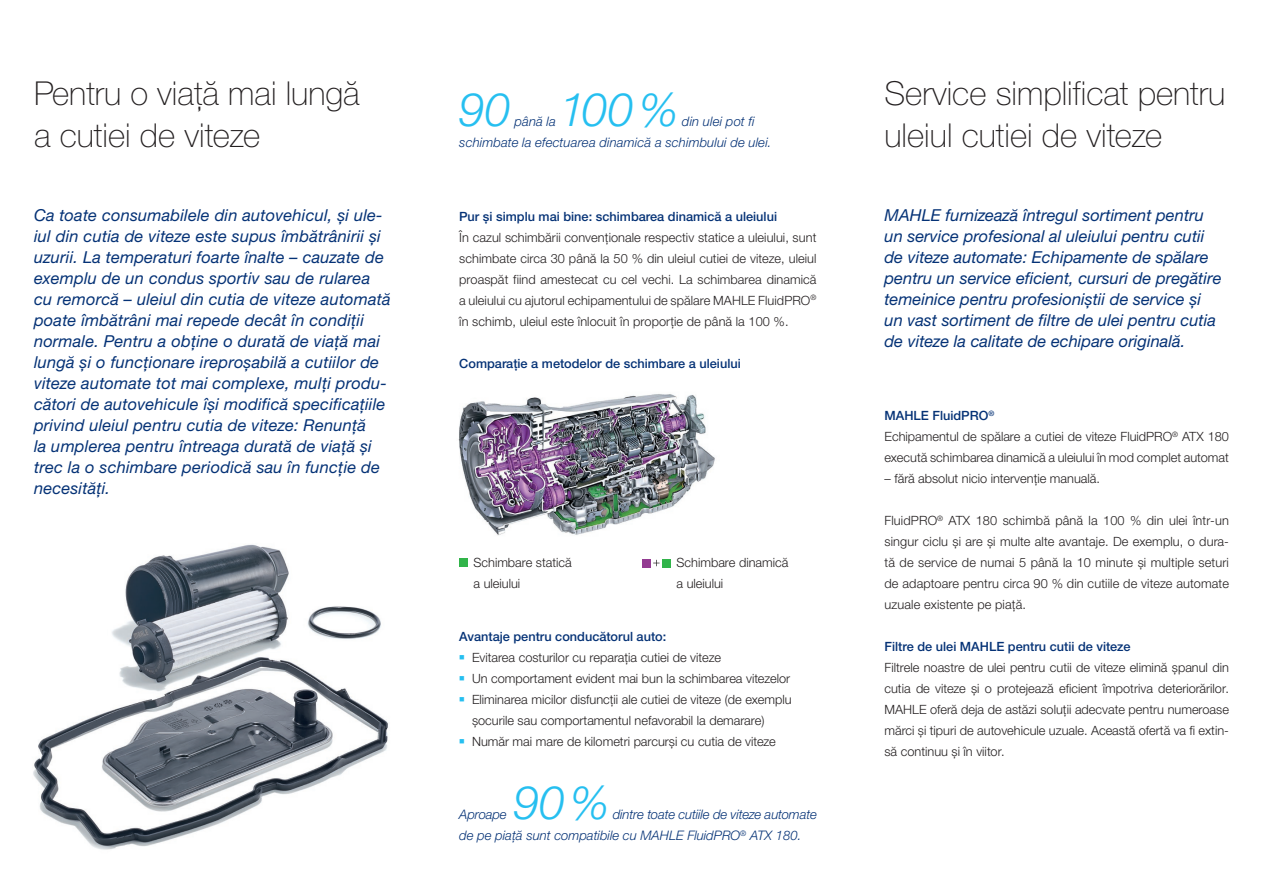
<style>
.page{position:relative;width:1263px;height:893px;background:#fff}
.page>*{position:absolute;margin:0;border:0;box-sizing:border-box;transform-origin:0 0}
._01_Mahle_Copy_Block{font:italic 300 46.5px "Helvetica Neue LTW1 G";letter-spacing:-.005em;color:#26bff0}
.sh___100___Chapter{font:100 33px/42px "Helvetica Neue LTW1 G";color:#231f20}
.sh___100___Chapter-2{font:italic 16.5px/21px "Helvetica Neue LTW1 G";letter-spacing:.01em;color:#053276}
._01_Mahle_Copy_Block-2{font:italic 300 13.2px/21px "Helvetica Neue LTW1 G";color:#053276}
.sh___100___Copy___No{font:300 12.75px/21px "Helvetica Neue LTW1 G";color:#231f20}
.sh___100___Copy___He{font:500 12.75px "Helvetica Neue LTW1 G";color:#053276}
.s1{color:#26bff0}
</style>
<div class="page">
<img style="left:458px;top:394px;width:257px;height:142px">
<img style="left:33px;top:544px;width:355px;height:306px">
<div style="left:459px;top:558px;width:9px;height:9px;background:#31b44a"></div>
<div style="left:662px;top:559px;width:9px;height:8px;background:#31b44a"></div>
<div style="left:642px;top:559px;width:9px;height:8px;background:#943b92"></div>
<svg style="left:653px;top:560px;width:7px;height:6px"></svg>
<p class="sh___100___Chapter" style="left:34px;top:72px;width:327px">Pentru o viață mai lungă a cutiei de viteze</p>
<p class="sh___100___Chapter" style="left:884px;top:72px;width:342px">Service simplificat pentru uleiul cutiei de viteze</p>
<p class="_01_Mahle_Copy_Block" style="left:560px;top:81px;width:120px">100 %</p>
<p class="_01_Mahle_Copy_Block" style="left:459px;top:81px;width:53px">90</p>
<p class="_01_Mahle_Copy_Block-2" style="left:514px;top:111px;width:43px">până la</p>
<p class="_01_Mahle_Copy_Block-2" style="left:459px;top:111px;width:314px;text-indent:223px">din ulei pot fi schimbate la efectuarea dinamică a schimbului de ulei.</p>
<p class="sh___100___Chapter-2" style="left:34px;top:204px;width:358px">Ca toate consumabilele din autovehicul, și ule&shy;iul din cutia de viteze este supus îmbătrânirii și uzurii. La temperaturi foarte înalte – cauzate de exemplu de un condus sportiv sau de rularea cu remorcă – uleiul din cutia de viteze automată poate îmbătrâni mai repede decât în condiții normale. Pentru a obține o durată de viață mai lungă și o funcționare ireproșabilă a cutiilor de viteze automate tot mai complexe, mulți produ&shy;cători de autovehicule își modifică specificațiile privind uleiul pentru cutia de viteze: Renunță<br>la umplerea pentru întreaga durată de viață și trec la o schimbare periodică sau în funcție de necesități.</p>
<p class="sh___100___Chapter-2" style="left:884px;top:204px;width:338px">MAHLE furnizează întregul sortiment pentru un service profesional al uleiului pentru cutii de viteze automate: Echipamente de spălare pentru un service eficient, cursuri de pregătire temeinice pentru profesioniștii de service și un vast sortiment de filtre de ulei pentru cutia de viteze la calitate de echipare originală.</p>
<p class="sh___100___Copy___He" style="left:459px;top:208px;width:319px">Pur și simplu mai bine: schimbarea dinamică a uleiului</p>
<p class="sh___100___Copy___No" style="left:459px;top:226px;width:359px;text-align:justify">În cazul schimbării convenționale respectiv statice a uleiului, sunt schimbate circa 30 până la 50 % din uleiul cutiei de viteze, uleiul proaspăt fiind amestecat cu cel vechi. La schimbarea dinamică a uleiului cu ajutorul echipamentului de spălare MAHLE FluidPRO<sup>® </sup>în schimb, uleiul este înlocuit în proporție de până la 100 %.</p>
<p class="sh___100___Copy___He" style="left:459px;top:355px;width:283px">Comparație a metodelor de schimbare a uleiului</p>
<p class="sh___100___Copy___He" style="left:884px;top:408px;width:111px">MAHLE FluidPRO<sup>®</sup></p>
<p class="sh___100___Copy___No" style="left:884px;top:426px;width:346px">Echipamentul de spălare a cutiei de viteze FluidPRO<sup>®</sup> ATX 180 execută schimbarea dinamică a uleiului în mod complet automat</p>
<p class="sh___100___Copy___No" style="left:884px;top:468px;width:217px">– fără absolut nicio intervenție manuală.</p>
<p class="sh___100___Copy___No" style="left:884px;top:510px;width:346px;text-align:justify">FluidPRO<sup>®</sup> ATX 180 schimbă până la 100 % din ulei într-un singur ciclu și are și multe alte avantaje. De exemplu, o dura&shy;tă de service de numai 5 până la 10 minute și multiple seturi de adaptoare pentru circa 90 % din cutiile de viteze automate uzuale existente pe piață.</p>
<p class="sh___100___Copy___He" style="left:884px;top:639px;width:248px">Filtre de ulei MAHLE pentru cutii de viteze</p>
<p class="sh___100___Copy___No" style="left:884px;top:657px;width:346px;text-align:justify">Filtrele noastre de ulei pentru cutii de viteze elimină șpanul din cutia de viteze și o protejează eficient împotriva deteriorărilor.<br>MAHLE oferă deja de astăzi soluții adecvate pentru numeroase mărci și tipuri de autovehicule uzuale. Această ofertă va fi extin&shy;să continuu și în viitor.</p>
<p class="sh___100___Copy___No" style="left:473px;top:552px;width:100px">Schimbare statică a uleiului</p>
<p class="sh___100___Copy___No" style="left:676px;top:552px;width:113px">Schimbare dinamică a uleiului</p>
<p class="sh___100___Copy___He" style="left:459px;top:628px;width:208px">Avantaje pentru conducătorul auto:</p>
<p class="sh___100___Copy___No" style="left:459px;top:646px;width:263px"><span class="s1">■</span> Evitarea costurilor cu reparația cutiei de viteze</p>
<p class="sh___100___Copy___No" style="left:459px;top:667px;width:332px"><span class="s1">■</span> Un comportament evident mai bun la schimbarea vitezelor</p>
<p class="sh___100___Copy___No" style="left:472px;top:688px;width:321px;text-indent:-13px"><span class="s1">■</span> Eliminarea micilor disfuncții ale cutiei de viteze (de exemplu șocurile sau comportamentul nefavorabil la demarare)</p>
<p class="sh___100___Copy___No" style="left:459px;top:730px;width:318px"><span class="s1">■</span> Număr mai mare de kilometri parcurși cu cutia de viteze</p>
<p class="_01_Mahle_Copy_Block" style="left:514px;top:774px;width:97px">90 %</p>
<p class="_01_Mahle_Copy_Block-2" style="left:459px;top:804px;width:49px">Aproape</p>
<p class="_01_Mahle_Copy_Block-2" style="left:459px;top:804px;width:359px;text-indent:154px">dintre toate cutiile de viteze automate de pe piață sunt compatibile cu MAHLE FluidPRO<sup>®</sup> ATX 180.</p>
</div>
